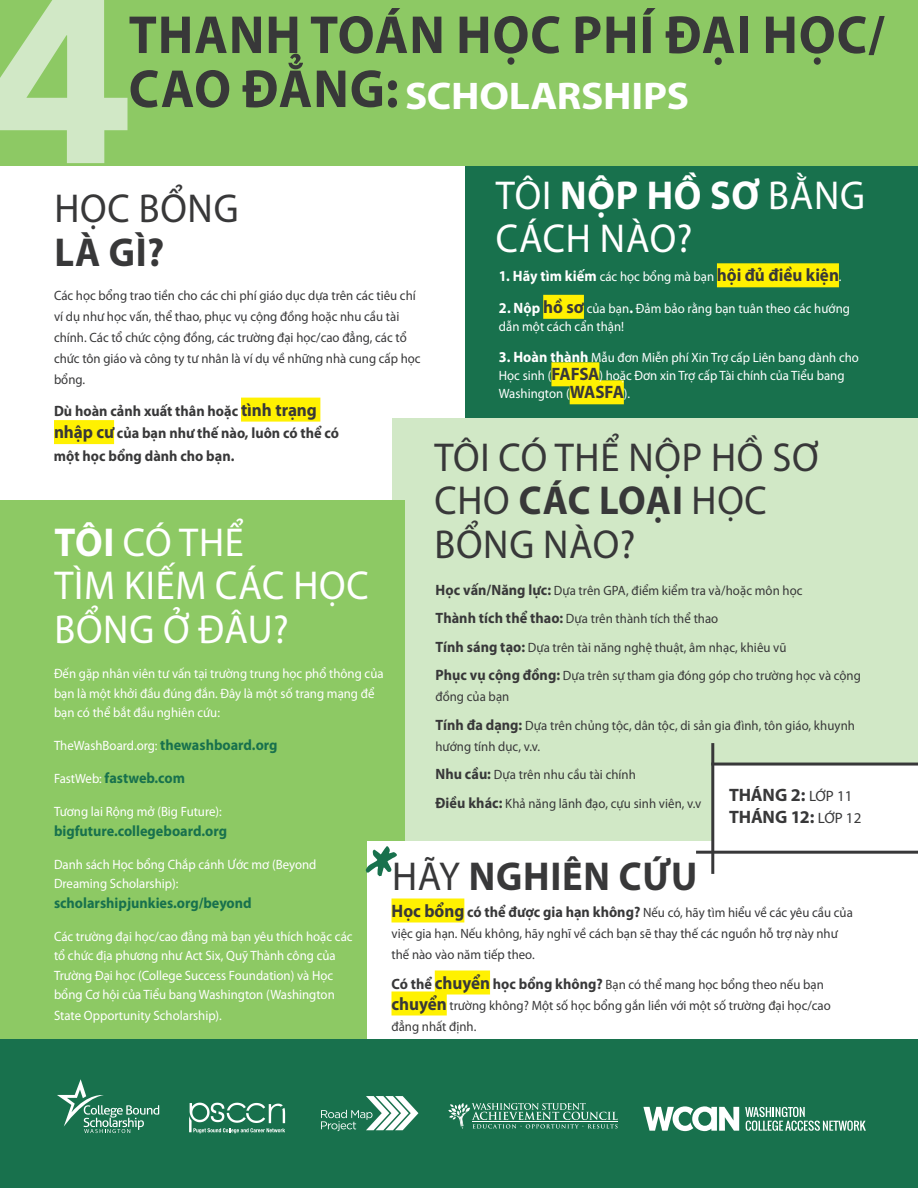
<style>
.page{position:relative;width:918px;height:1188px;background:#fff}
.page>*{position:absolute;margin:0;border:0;box-sizing:border-box;transform-origin:0 0}
.t1{font:700 238.5px "Avenir Next";color:#d1e8c6}
.t2{font:700 72px "Daniel";color:#18714d}
.t3{font:700 54px/54px "Myriad Pro";letter-spacing:.02em;color:#383839;scale:.95 1}
.t4{font:40.5px/43.5px "Myriad Pro";letter-spacing:.02em;color:#fff;scale:.95 1}
.t5{font:40.5px/43.5px "Myriad Pro";letter-spacing:.02em;color:#383839;scale:.95 1}
.t6{font:700 40.5px "Myriad Pro";letter-spacing:.02em;color:#383839;scale:.95 1}
.t7{font:700 38.7px "Myriad Pro";letter-spacing:-.005em;color:#fff;scale:1.07 1}
.t8{font:700 18px/22.5px "Myriad Pro";letter-spacing:-.01em;color:#383839}
.t9{font:700 15px/22.5px "Myriad Pro";color:#383839;scale:.95 1}
.t10{font:700 15px "Myriad Pro";color:#18714d;scale:.95 1}
.t11{font:13.5px/21px "Myriad Pro";color:#383839;scale:.95 1}
.t12{font:13.5px/19.5px "Myriad Pro";color:#fff;scale:.95 1}
.s1{font-weight:700}
.s2{font-weight:700;font-size:15px}
.s3{font-weight:700;font-size:18px;color:#383839}
.s4{font-size:18px}
.s5{font-weight:700;font-size:15px;color:#18714d}
.s6{font-weight:400;font-size:13.5px;color:#fff}
.s7{font-weight:400;font-size:15px}
.s8{font-weight:400}
.s9{font-weight:700;font-size:18px}
</style>
<div class="page">
<div style="left:392px;top:418px;width:526px;height:450px;background:#d1e8c6"></div>
<div style="left:465px;top:113px;width:453px;height:305px;background:#18714d"></div>
<div style="left:717px;top:263px;width:122px;height:24px;background:#fff101"></div>
<div style="left:543px;top:295px;width:41px;height:24px;background:#fff101"></div>
<div style="left:551px;top:362px;width:48px;height:24px;background:#fff101"></div>
<div style="left:570px;top:380px;width:54px;height:24px;background:#fff101"></div>
<div style="left:0;top:500px;width:405px;height:557px;background:#8dc964"></div>
<div style="left:0;top:0;width:918px;height:165px;background:#8dc964"></div>
<div style="left:241px;top:398px;width:79px;height:24px;background:#fff101"></div>
<div style="left:54px;top:420px;width:60px;height:24px;background:#fff101"></div>
<div style="left:367px;top:841px;width:551px;height:209px;background:#fff"></div>
<div style="left:392px;top:898px;width:72px;height:24px;background:#fff101"></div>
<div style="left:435px;top:970px;width:55px;height:24px;background:#fff101"></div>
<div style="left:392px;top:992px;width:55px;height:24px;background:#fff101"></div>
<div style="left:715px;top:763px;width:203px;height:87px;background:#fff"></div>
<hr style="left:711px;top:763px;width:207px;height:3px;background:#383839">
<hr style="left:711px;top:743px;width:3px;height:131px;background:#383839">
<hr style="left:696px;top:851px;width:222px;height:3px;background:#383839">
<div style="left:0;top:1039px;width:918px;height:149px;background:#18714d"></div>
<svg style="left:321px;top:1096px;width:97px;height:35px"></svg>
<svg style="left:643px;top:1106px;width:96px;height:25px"></svg>
<svg style="left:745px;top:1107px;width:121px;height:24px"></svg>
<svg style="left:57px;top:1079px;width:102px;height:54px"></svg>
<svg style="left:448px;top:1103px;width:170px;height:26px"></svg>
<svg style="left:189px;top:1103px;width:96px;height:30px"></svg>
<h1 class="t1" style="left:-18px;top:-127px;width:156px">4</h1>
<h3 class="t3" style="left:129px;top:6px;width:797px">THANH TOÁN HỌC PHÍ ĐẠI HỌC/<br>CAO ĐẲNG:</h3>
<h3 class="t7" style="left:405px;top:71px;width:267px">SCHOLARSHIPS</h3>
<h3 class="t4" style="left:496px;top:173px;width:390px">TÔI <span class="s1">NỘP HỒ SƠ</span> BẰNG<br>CÁCH NÀO?</h3>
<p class="t12" style="left:499px;top:267px;width:362px"><span class="s2">1. Hãy tìm kiếm</span> các học bổng mà bạn <span class="s3">hội đủ điều kiện</span>.</p>
<p class="t12" style="left:499px;top:299px;width:371px;line-height:18px"><span class="s2">2. Nộp</span> <span class="s3">hồ sơ</span> của bạn<span class="s2">.</span> Đảm bảo rằng bạn tuân theo các hướng dẫn một cách cẩn thận!</p>
<p class="t12" style="left:499px;top:349px;width:380px;line-height:18px"><span class="s2">3. Hoàn thành</span> Mẫu đơn Miễn phí Xin Trợ cấp Liên bang dành cho<br>Học sinh (<span class="s3">FAFSA</span>) hoặc Đơn xin Trợ cấp Tài chính của Tiểu bang<br>Washington (<span class="s3">WASFA</span>).</p>
<h3 class="t5" style="left:54px;top:186px;width:195px">HỌC BỔNG</h3>
<h3 class="t6" style="left:54px;top:225px;width:117px">LÀ GÌ?</h3>
<p class="t11" style="left:54px;top:285px;width:388px">Các học bổng trao tiền cho các chi phí giáo dục dựa trên các tiêu chí ví dụ như học vấn, thể thao, phục vụ cộng đồng hoặc nhu cầu tài chính. Các tổ chức cộng đồng, các trường đại học/cao đẳng, các tổ chức tôn giáo và công ty tư nhân là ví dụ về những nhà cung cấp học bổng.</p>
<p class="t9" style="left:54px;top:399px;width:301px">Dù hoàn cảnh xuất thân hoặc <span class="s4">tình trạng nhập cư</span> của bạn như thế nào, luôn có thể có một học bổng dành cho bạn.</p>
<h3 class="t5" style="left:434px;top:435px;width:406px">TÔI CÓ THỂ NỘP HỒ SƠ<br>CHO <span class="s1">CÁC LOẠI</span> HỌC<br>BỔNG NÀO?</h3>
<p class="t11" style="left:436px;top:576px;width:449px;line-height:28.5px"><span class="s2">Học vấn/Năng lực:</span> Dựa trên GPA, điểm kiểm tra và/hoặc môn học<br><span class="s2">Thành tích thể thao:</span> Dựa trên thành tích thể thao<br><span class="s2">Tính sáng tạo:</span> Dựa trên tài năng nghệ thuật, âm nhạc, khiêu vũ<br><span class="s2">Phục vụ cộng đồng:</span> Dựa trên sự tham gia đóng góp cho trường học và cộng</p>
<p class="t11" style="left:436px;top:682px;width:443px;line-height:28.5px">đồng của bạn<br><span class="s2">Tính đa dạng:</span> Dựa trên chủng tộc, dân tộc, di sản gia đình, tôn giáo, khuynh</p>
<p class="t11" style="left:435px;top:732px;width:281px;line-height:28.5px">hướng tính dục, v.v.<br><span class="s2">Nhu cầu:</span> Dựa trên nhu cầu tài chính<br><span class="s2">Điều khác:</span> Khả năng lãnh đạo, cựu sinh viên, v.v</p>
<h3 class="t4" style="left:54px;top:520px;width:333px"><span class="s1">TÔI</span> CÓ THỂ<br>TÌM KIẾM CÁC HỌC<br>BỔNG Ở ĐÂU?</h3>
<p class="t12" style="left:54px;top:664px;width:348px">Đến gặp nhân viên tư vấn tại trường trung học phổ thông của bạn là một khởi đầu đúng đắn. Đây là một số trang mạng để bạn có thể bắt đầu nghiên cứu:</p>
<p class="t12" style="left:54px;top:736px;width:237px">TheWashBoard.org: <span class="s5">thewashboard.org</span></p>
<p class="t10" style="left:54px;top:768px;width:139px"><span class="s6">FastWeb:</span> fastweb.com</p>
<p class="t12" style="left:54px;top:802px;width:178px">Tương lai Rộng mở (Big Future):</p>
<p class="t10" style="left:54px;top:821px;width:184px">bigfuture.collegeboard.org</p>
<p class="t12" style="left:54px;top:854px;width:278px">Danh sách Học bổng Chắp cánh Ước mơ (Beyond<br>Dreaming Scholarship):</p>
<p class="t10" style="left:54px;top:893px;width:210px">scholarshipjunkies.org/beyond</p>
<p class="t12" style="left:54px;top:926px;width:316px">Các trường đại học/cao đẳng mà bạn yêu thích hoặc các tổ chức địa phương như Act Six, Quỹ Thành công của Trường Đại học (College Success Foundation) và Học bổng Cơ hội của Tiểu bang Washington (Washington</p>
<p class="t12" style="left:54px;top:1006px;width:178px">State Opportunity Scholarship).</p>
<h3 class="t8" style="left:729px;top:783px;width:134px">THÁNG 2: <span class="s7">LỚP 11<br></span>THÁNG 12: <span class="s7">LỚP 12</span></h3>
<h2 class="t2" style="left:365px;top:840px;width:37px">*</h2>
<h3 class="t6" style="left:392px;top:850px;width:323px"><span class="s8">HÃY</span> NGHIÊN CỨU</h3>
<p class="t11" style="left:392px;top:901px;width:487px"><span class="s9">Học bổng</span> <span class="s2">có thể được gia hạn không?</span> Nếu có, hãy tìm hiểu về các yêu cầu của việc gia hạn. Nếu không, hãy nghĩ về cách bạn sẽ thay thế các nguồn hỗ trợ này như thế nào vào năm tiếp theo.</p>
<p class="t11" style="left:391px;top:973px;width:464px"><span class="s2">Có thể</span> <span class="s9">chuyển</span> <span class="s2">học bổng không?</span> Bạn có thể mang học bổng theo nếu bạn <span class="s9">chuyển</span> trường không? Một số học bổng gắn liền với một số trường đại học/cao đẳng nhất định.</p>
</div>
